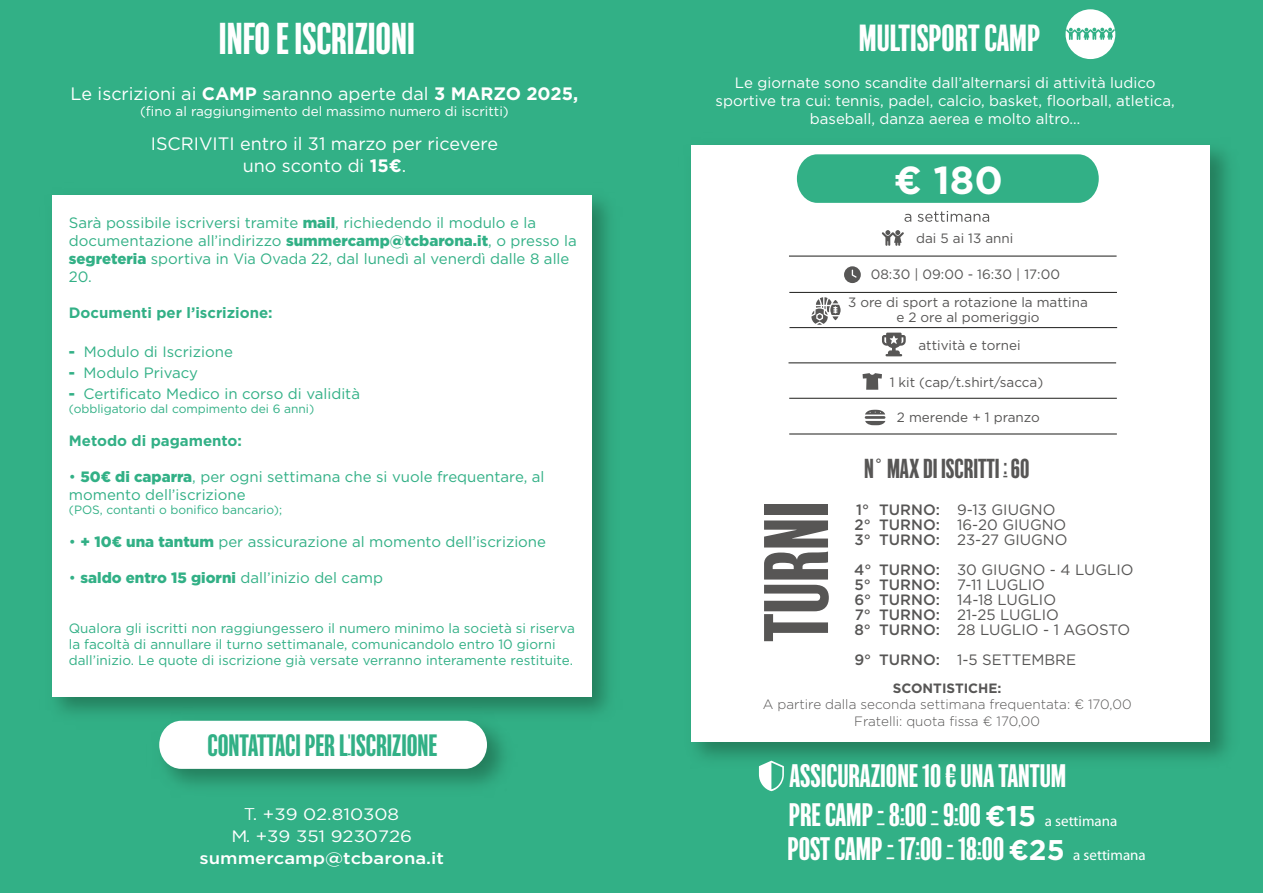
<style>
.page{position:relative;width:1263px;height:893px;background:#32b086}
.page>*{position:absolute;margin:0;border:0;box-sizing:border-box;transform-origin:0 0}
.t1{font:39px "Industrial Gothic Single Std";color:#fff}
.t2{font:700 39px "Gotham";color:#fff}
.t3{font:33px "Industrial Gothic Single Std";color:#fff}
.t4{font:28.5px/39.3px "Industrial Gothic Single Std";color:#fff}
.t5{font:27px "Industrial Gothic Single Std";color:#32b086}
.t6{font:24px "Industrial Gothic Single Std";color:#575655}
.t7{font:18px/21.6px "Gotham";color:#fff;text-align:center}
.t8{font:16.5px/21.8px "Gotham";color:#fff;text-align:center;scale:1.12 1}
.t9{font:500 16.5px "Gotham";color:#fff;scale:1.12 1}
.t10{font:15px/18px "Gotham";color:#32b086}
.t11{font:15px/18px "Gotham";color:#fff;text-align:center}
.t12{font:15px/15px "Gotham";color:#575655}
.t13{font:500 15px/15px "Gotham";color:#575655;text-align:justify}
.t14{font:700 15px "Gotham";color:#32b086}
.t15{font:13.5px/16.2px "Gotham";color:#32b086}
.t16{font:13.5px/15px "Gotham";color:#575655;text-align:center}
.t17{font:300 13.5px/16.2px "Gotham";color:#575655;text-align:center}
.t18{font:13.5px "Gotham";color:#fff}
.t19{font:700 13.5px "Gotham";color:#575655}
.t20{font:12px "Gotham";color:#32b086}
.s1{font-weight:700}
.s2{font-weight:900}
.s3{font-family:"Helvetica LT Std";font-weight:300}
.s4{font-family:"Gotham";font-weight:700}
.s5{font-family:"Myriad Pro";font-size:15px}
</style>
<div class="page">
<img style="left:52px;top:195px;width:557px;height:519px">
<div style="left:52px;top:195px;width:539px;height:501px;background:#fff"></div>
<img style="left:146px;top:707px;width:375px;height:79px">
<div style="left:159px;top:721px;width:328px;height:48px;background:#fff;border-radius:23px"></div>
<img style="left:691px;top:145px;width:538px;height:630px">
<div style="left:692px;top:145px;width:518px;height:597px;background:#fff"></div>
<svg style="left:797px;top:154px;width:302px;height:49px;background:#39b38a"></svg>
<svg style="left:904px;top:214px;width:7px;height:8px"></svg>
<svg style="left:918px;top:211px;width:71px;height:11px"></svg>
<svg style="left:862px;top:373px;width:20px;height:17px"></svg>
<svg style="left:882px;top:230px;width:22px;height:16px"></svg>
<svg style="left:844px;top:266px;width:17px;height:17px"></svg>
<hr style="left:789px;top:292px;width:328px;height:1px;background:#1d1d1b">
<hr style="left:789px;top:398px;width:328px;height:1px;background:#1d1d1b">
<svg style="left:865px;top:410px;width:21px;height:15px"></svg>
<hr style="left:789px;top:434px;width:328px;height:1px;background:#1d1d1b">
<svg style="left:1065px;top:9px;width:50px;height:50px"></svg>
<svg style="left:764px;top:520px;width:65px;height:121px"></svg>
<div style="left:764px;top:504px;width:64px;height:11px;background:#575655"></div>
<hr style="left:789px;top:327px;width:328px;height:1px;background:#1d1d1b">
<svg style="left:811px;top:297px;width:30px;height:28px"></svg>
<hr style="left:788px;top:362px;width:328px;height:1px;background:#1d1d1b">
<hr style="left:789px;top:256px;width:327px;height:1px;background:#1d1d1b">
<svg style="left:882px;top:333px;width:24px;height:23px"></svg>
<svg style="left:759px;top:761px;width:25px;height:30px"></svg>
<h1 class="t1" style="left:219px;top:17px;width:197px">INFO E ISCRIZIONI</h1>
<p class="t7" style="left:71px;top:82px;width:509px">Le iscrizioni ai <span class="s1">CAMP</span> saranno aperte dal <span class="s1">3 MARZO 2025,</span></p>
<p class="t18" style="left:140px;top:103px;width:370px">(fino al raggiungimento del massimo numero di iscritti)</p>
<p class="t7" style="left:151px;top:133px;width:349px">ISCRIVITI entro il 31 marzo per ricevere uno sconto di <span class="s1">15€</span>.</p>
<p class="t10" style="left:69px;top:213px;width:509px">Sarà possibile iscriversi tramite <span class="s2">mail</span>, richiedendo il modulo e la documentazione all’indirizzo <span class="s2">summercamp@tcbarona.it</span>, o presso la <span class="s2">segreteria</span> sportiva in Via Ovada 22, dal lunedì al venerdì dalle 8 alle 20.</p>
<p class="t14" style="left:69px;top:303px;width:205px">Documenti per l’iscrizione:</p>
<p class="t10" style="left:69px;top:342px;width:166px"><span class="s2">-</span> Modulo di Iscrizione</p>
<p class="t10" style="left:69px;top:363px;width:131px"><span class="s2">-</span> Modulo Privacy</p>
<p class="t10" style="left:69px;top:384px;width:293px"><span class="s2">-</span> Certificato Medico in corso di validità</p>
<p class="t20" style="left:69px;top:401px;width:247px">(obbligatorio dal compimento dei 6 anni)</p>
<p class="t14" style="left:69px;top:430px;width:175px">Metodo di pagamento:</p>
<p class="t10" style="left:69px;top:467px;width:477px">• <span class="s2">50€ di caparra</span>, per ogni settimana che si vuole frequentare, al momento dell’iscrizione</p>
<p class="t20" style="left:69px;top:502px;width:215px">(POS, contanti o bonifico bancario);</p>
<p class="t10" style="left:69px;top:532px;width:479px">• <span class="s2">+ 10€ una tantum</span> per assicurazione al momento dell’iscrizione</p>
<p class="t10" style="left:69px;top:568px;width:316px">• <span class="s2">saldo entro 15 giorni</span> dall’inizio del camp</p>
<p class="t15" style="left:69px;top:620px;width:507px">Qualora gli iscritti non raggiungessero il numero minimo la società si riserva la facoltà di annullare il turno settimanale, comunicandolo entro 10 giorni dall’inizio. Le quote di iscrizione già versate verranno interamente restituite.</p>
<h3 class="t5" style="left:207px;top:730px;width:231px">CONTATTACI PER L'ISCRIZIONE</h3>
<p class="t8" style="left:232px;top:803px;width:163px"><span class="s3">T</span>. +39 02.810308<br>M. +39 351 9230726</p>
<p class="t9" style="left:200px;top:847px;width:220px">summercamp@tcbarona.it</p>
<h2 class="t3" style="left:859px;top:20px;width:182px">MULTISPORT CAMP</h2>
<p class="t11" style="left:716px;top:74px;width:461px">Le giornate sono scandite dall’alternarsi di attività ludico sportive tra cui: tennis, padel, calcio, basket, floorball, atletica, baseball, danza aerea e molto altro…</p>
<h1 class="t2" style="left:894px;top:154px;width:111px">€ 180</h1>
<p class="t16" style="left:916px;top:231px;width:99px">dai 5 ai 13 anni</p>
<p class="t16" style="left:871px;top:266px;width:191px">08:30 | 09:00 - 16:30 | 17:00</p>
<p class="t16" style="left:848px;top:295px;width:241px">3 ore di sport a rotazione la mattina e 2 ore al pomeriggio</p>
<p class="t16" style="left:918px;top:337px;width:104px">attività e tornei</p>
<p class="t16" style="left:890px;top:374px;width:155px">1 kit (cap/t.shirt/sacca)</p>
<p class="t16" style="left:897px;top:410px;width:145px">2 merende + 1 pranzo</p>
<h3 class="t6" style="left:864px;top:455px;width:167px">N° MAX DI ISCRITTI : 60</h3>
<p class="t13" style="left:855px;top:502px;width:18px">1° 2° 3°</p>
<p class="t13" style="left:854px;top:562px;width:19px">4° 5° 6° 7° 8°</p>
<p class="t13" style="left:854px;top:652px;width:18px">9°</p>
<p class="t13" style="left:879px;top:502px;width:62px">TURNO:<br>TURNO:<br>TURNO:</p>
<p class="t13" style="left:879px;top:562px;width:62px">TURNO:<br>TURNO:<br>TURNO:<br>TURNO:<br>TURNO:</p>
<p class="t13" style="left:879px;top:652px;width:62px">TURNO:</p>
<p class="t12" style="left:957px;top:502px;width:112px">9-13 GIUGNO<br>16-20 GIUGNO<br>23-27 GIUGNO</p>
<p class="t12" style="left:957px;top:562px;width:178px">30 GIUGNO - 4 LUGLIO<br>7-11 LUGLIO<br>14-18 LUGLIO<br>21-25 LUGLIO<br>28 LUGLIO - 1 AGOSTO</p>
<p class="t12" style="left:957px;top:652px;width:121px">1-5 SETTEMBRE</p>
<p class="t19" style="left:893px;top:679px;width:110px">SCONTISTICHE:</p>
<p class="t17" style="left:763px;top:696px;width:370px">A partire dalla seconda settimana frequentata: € 170,00<br>Fratelli: quota fissa € 170,00</p>
<h3 class="t4" style="left:789px;top:756px;width:330px">ASSICURAZIONE 10 € UNA TANTUM<br>PRE CAMP - 8:00 - 9:00 <span class="s4">€15</span> <span class="s5">a settimana</span></h3>
<h3 class="t4" style="left:787px;top:830px;width:360px">POST CAMP - 17:00 - 18:00 <span class="s4">€25</span> <span class="s5">a settimana</span></h3>
</div>
